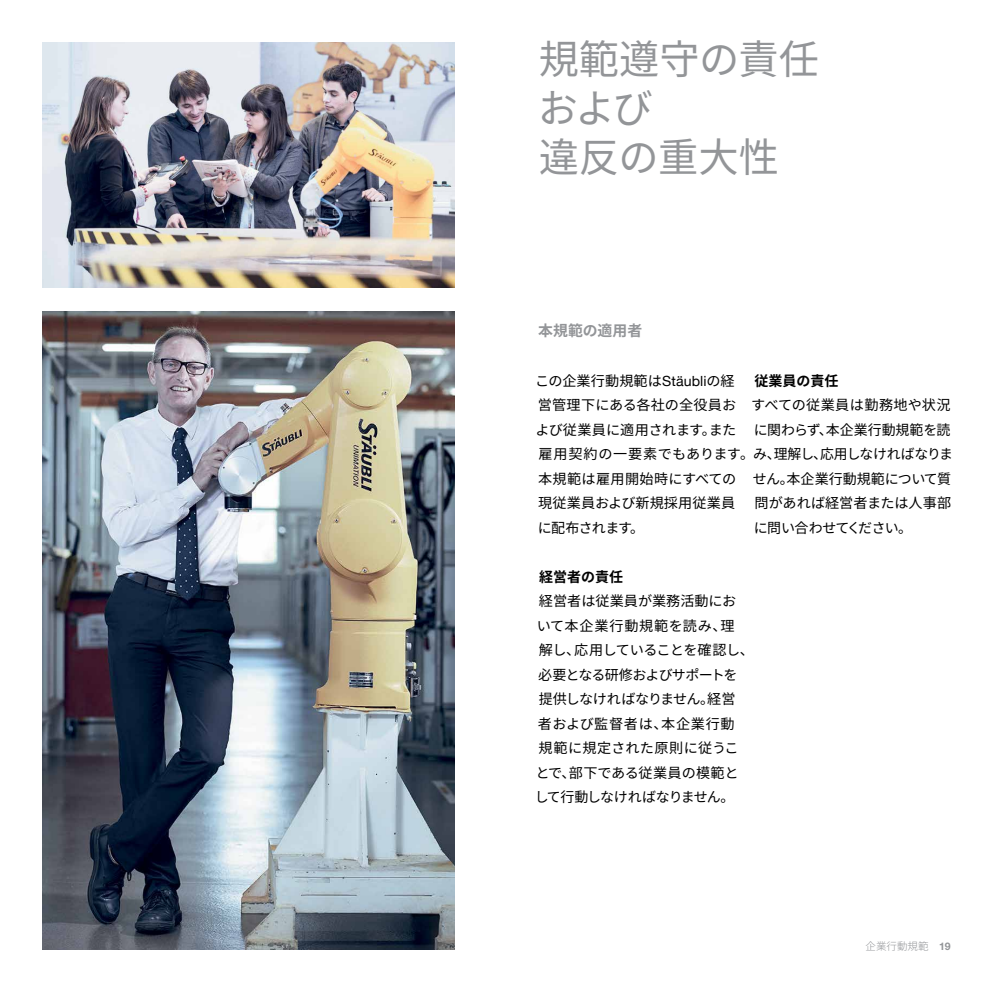
<style>
.page{position:relative;width:993px;height:993px;background:#fff}
.page>*{position:absolute;margin:0;border:0;box-sizing:border-box;transform-origin:0 0}
.t1{font:40.25px/49px "Noto Sans CJ Kjp";color:#939598}
.t2{font:700 14.88px "Noto Sans CJ Kjp";color:#939598}
.t3{font:14px/24.5px "Noto Sans CJ Kjp";color:#000;text-align:justify}
.t4{font:14px "Noto Sans CJ Kjp";letter-spacing:.03em;color:#000}
.t5{font:700 14px "Noto Sans CJ Kjp";color:#000}
.t6{font:14px "Noto Sans CJ Kjp";letter-spacing:-.035em;color:#000}
.t7{font:300 10.5px "Noto Sans CJ Kjp";color:#939598}
.s1{font-family:"Helvetica Neue"}
.s2{font-family:"Helvetica Neue LT Std";font-weight:700}
</style>
<div class="page">
<img style="left:42px;top:312px;width:412px;height:637px">
<img style="left:42px;top:42px;width:412px;height:245px">
<h1 class="t1" style="left:537px;top:36px;width:283px">規範遵守の責任および<br>違反の重大性</h1>
<p class="t2" style="left:538px;top:322px;width:105px">本規範の適用者</p>
<p class="t3" style="left:535px;top:368px;width:202px">この企業行動規範は<span class="s1">Stäubli</span>の経営管理下にある各社の全役員および従業員に適用されます。また</p>
<p class="t3" style="left:537px;top:466px;width:200px">本規範は雇用開始時にすべての現従業員および新規採用従業員に配布されます。</p>
<p class="t5" style="left:539px;top:568px;width:85px">経営者の責任</p>
<p class="t3" style="left:535px;top:589px;width:220px;text-align:left">経営者は従業員が業務活動にお<br>いて本企業行動規範を読み、理<br>解し、応用していることを確認し、必要となる研修およびサポートを<br>提供しなければなりません。経営<br>者および監督者は、本企業行動<br>規範に規定された原則に従うこ<br>とで、部下である従業員の模範として行動しなければなりません。</p>
<p class="t5" style="left:754px;top:372px;width:85px">従業員の責任</p>
<p class="t4" style="left:751px;top:397px;width:201px">すべての従業員は勤務地や状況</p>
<p class="t3" style="left:753px;top:417px;width:198px">に関わらず、本企業行動規範を読</p>
<p class="t3" style="left:538px;top:442px;width:416px">雇用契約の一要素でもあります。み、理解し、応用しなければなりま</p>
<p class="t3" style="left:752px;top:466px;width:200px">せん。本企業行動規範について質</p>
<p class="t3" style="left:754px;top:491px;width:198px">問があれば経営者または人事部</p>
<p class="t6" style="left:753px;top:519px;width:160px">に問い合わせてください。</p>
<p class="t7" style="left:865px;top:939px;width:87px">企業行動規範 <span class="s2">19</span></p>
</div>
